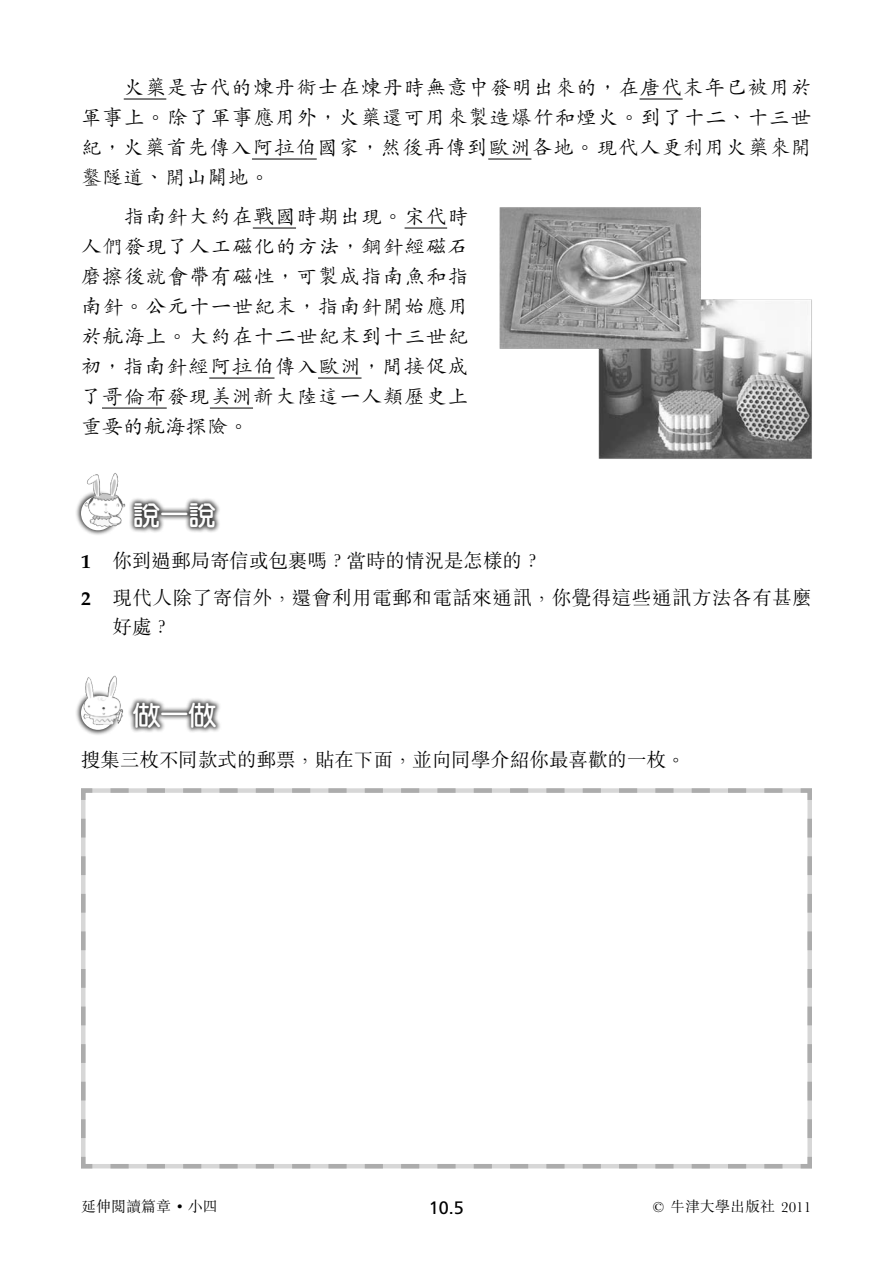
<style>
.page{position:relative;width:893px;height:1263px;background:#fff}
.page>*{position:absolute;margin:0;border:0;box-sizing:border-box;transform-origin:0 0}
.t1{font:600 28.5px "M Yuen HK";letter-spacing:-.025em;color:#fff}
.t2{font:500 21px/30px "OUP Kai HK2007";letter-spacing:.03em;color:#000;text-align:justify}
.t3{font:300 19.5px/37.5px "OUP Sung HK";letter-spacing:.03em;color:#000}
.t4{font:300 19.5px "OUP Sung HK";color:#000}
.t5{font:18px "Frutiger LT Std";color:#000}
.t6{font:300 15px "OUP Sung HK";color:#000}
.s1{font-family:"Palatino LT Std";font-weight:700}
.s2{font-size:12px}
</style>
<div class="page">
<svg style="left:81px;top:788px;width:731px;height:381px"></svg>
<hr style="left:124px;top:99px;width:42px;height:1px;background:#000">
<hr style="left:639px;top:99px;width:44px;height:1px;background:#000">
<hr style="left:252px;top:159px;width:65px;height:1px;background:#000">
<hr style="left:488px;top:159px;width:43px;height:1px;background:#000">
<hr style="left:253px;top:228px;width:43px;height:1px;background:#000">
<hr style="left:405px;top:228px;width:42px;height:1px;background:#000">
<hr style="left:209px;top:378px;width:65px;height:1px;background:#000">
<hr style="left:318px;top:378px;width:44px;height:1px;background:#000">
<hr style="left:102px;top:408px;width:65px;height:1px;background:#000">
<hr style="left:210px;top:408px;width:43px;height:1px;background:#000">
<div style="left:74px;top:489px;width:84px;height:84px;background:#000;opacity:.75"></div>
<img style="left:82px;top:473px;width:46px;height:57px">
<div style="left:127px;top:496px;width:145px;height:74px;background:#000;opacity:.75"></div>
<div style="left:74px;top:689px;width:84px;height:83px;background:#000;opacity:.75"></div>
<img style="left:82px;top:675px;width:46px;height:55px">
<div style="left:126px;top:695px;width:146px;height:75px;background:#000;opacity:.75"></div>
<img style="left:499px;top:207px;width:313px;height:252px">
<p class="t2" style="left:81px;top:71px;width:732px;text-indent:43px">火藥是古代的煉丹術士在煉丹時無意中發明出來的，在唐代末年已被用於軍事上。除了軍事應用外，火藥還可用來製造爆竹和煙火。到了十二、十三世紀，火藥首先傳入阿拉伯國家，然後再傳到歐洲各地。現代人更利用火藥來開鑿隧道、開山闢地。</p>
<p class="t2" style="left:81px;top:200px;width:389px;text-indent:43px">指南針大約在戰國時期出現。宋代時人們發現了人工磁化的方法，鋼針經磁石磨擦後就會帶有磁性，可製成指南魚和指南針。公元十一世紀末，指南針開始應用於航海上。大約在十二世紀末到十三世紀初，指南針經阿拉伯傳入歐洲，間接促成了哥倫布發現美洲新大陸這一人類歷史上重要的航海探險。</p>
<h1 class="t1" style="left:132px;top:496px;width:86px">說一說</h1>
<p class="t3" style="left:81px;top:541px;width:732px"><span class="s1">1</span> 你到過郵局寄信或包裹嗎？當時的情況是怎樣的？<br><span class="s1">2</span> 現代人除了寄信外，還會利用電郵和電話來通訊，你覺得這些通訊方法各有甚麼</p>
<p class="t4" style="left:112px;top:613px;width:60px">好處？</p>
<h1 class="t1" style="left:132px;top:695px;width:86px">做一做</h1>
<p class="t4" style="left:81px;top:746px;width:606px">搜集三枚不同款式的郵票，貼在下面，並向同學介紹你最喜歡的一枚。</p>
<p class="t6" style="left:81px;top:1196px;width:138px">延伸閱讀篇章 <span class="s2">•</span> 小四</p>
<p class="t5" style="left:429px;top:1197px;width:37px">10.5</p>
<p class="t6" style="left:670px;top:1196px;width:142px">牛津大學出版社 2011</p>
</div>
